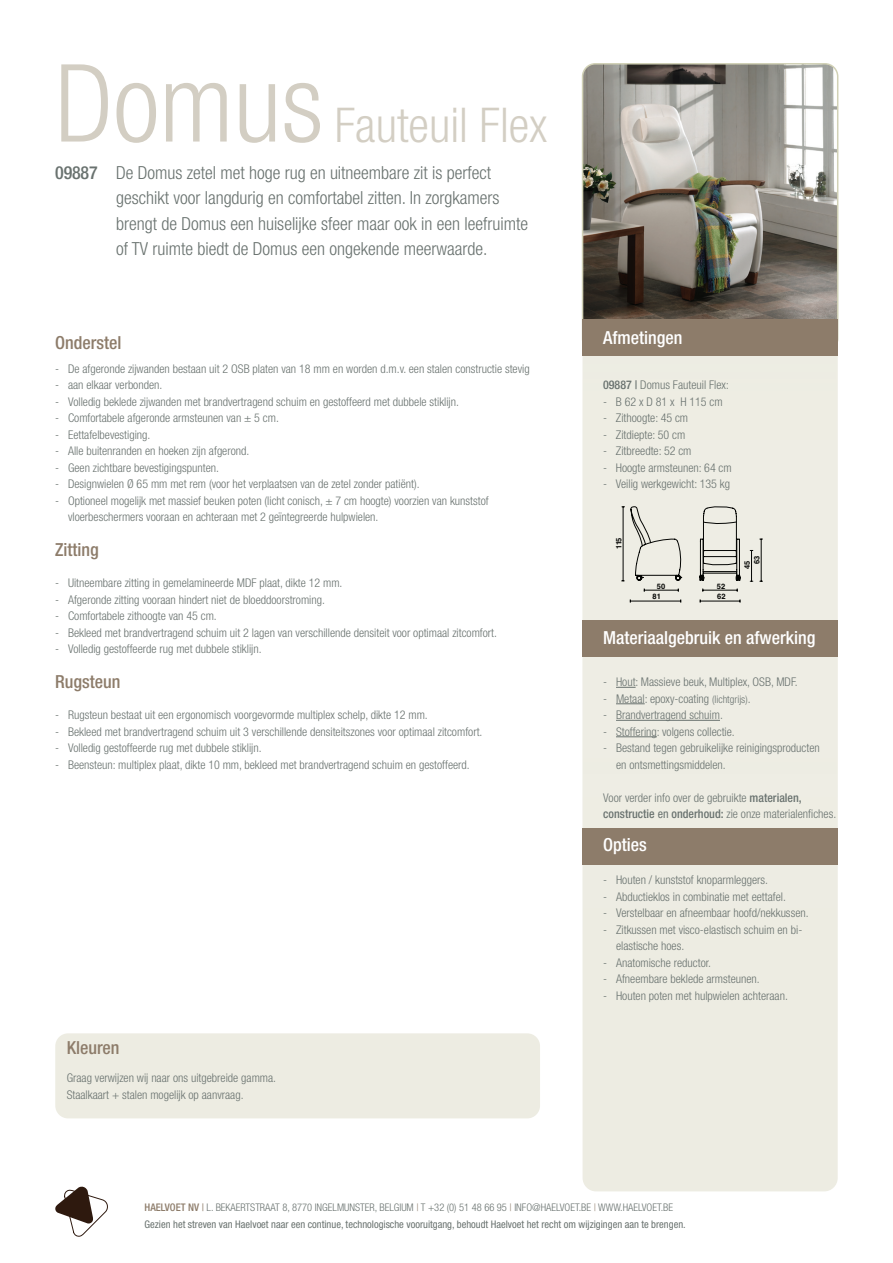
<style>
.page{position:relative;width:893px;height:1263px;background:#fff}
.page>*{position:absolute;margin:0;border:0;box-sizing:border-box;transform-origin:0 0}
.t1{font:300 condensed 108px "Helvetica Neue LT Std";color:#d3cec3}
.t2{font:300 condensed 48px "Helvetica Neue LT Std";color:#d3cec3}
.t3{font:300 condensed 18px/25.5px "Helvetica Neue LT Std";color:#69726f}
.t4{font:500 condensed 18px "Helvetica Neue LT Std";color:#fff}
.t5{font:500 condensed 18px "Helvetica Neue LT Std";color:#8d7c6a}
.t6{font:500 condensed 18px "Helvetica Neue LT Std";letter-spacing:-.01em;color:#69726f}
.t7{font:300 condensed 12px/16.5px "Helvetica Neue LT Std";color:#69726f}
.t8{font:condensed 10.5px "Helvetica Neue LT Std";color:#69726f}
.t9{font:300 condensed 10.5px "Helvetica Neue LT Std";color:#69726f}
.t10{font:700 7.5px/10.5px "Helvetica";color:#040503}
.s1{font-weight:500}
.s2{font-size:10.5px}
.s3{font-weight:400}
.s4{font-weight:500;color:#8d7c6a}
.s5{font-weight:400;color:#8d7c6a}
.s6{color:#8d7c6a}
</style>
<div class="page">
<div style="left:583px;top:214px;width:254px;height:977px;background:#edece2;border-radius:13px"></div>
<div style="left:55px;top:1033px;width:485px;height:85px;background:#edece2;border-radius:13px"></div>
<div style="left:583px;top:829px;width:255px;height:36px;background:#8d7c6a"></div>
<svg style="left:55px;top:1187px;width:53px;height:49px"></svg>
<div style="left:583px;top:620px;width:255px;height:36px;background:#8d7c6a"></div>
<img style="left:583px;top:64px;width:255px;height:256px">
<div style="left:582px;top:63px;width:256px;height:289px;border:2px solid #d1d1b6;border-radius:13px"></div>
<div style="left:583px;top:320px;width:255px;height:36px;background:#8d7c6a"></div>
<hr style="left:644px;top:590px;width:34px;height:1px;background:#040503">
<hr style="left:630px;top:601px;width:51px;height:1px;background:#040503">
<hr style="left:623px;top:507px;width:1px;height:74px;background:#040503">
<hr style="left:703px;top:590px;width:34px;height:1px;background:#040503">
<hr style="left:700px;top:601px;width:40px;height:1px;background:#040503">
<hr style="left:751px;top:550px;width:1px;height:31px;background:#040503">
<hr style="left:761px;top:539px;width:1px;height:42px;background:#040503">
<svg style="left:631px;top:506px;width:109px;height:75px"></svg>
<svg style="left:616px;top:687px;width:20px;height:1px"></svg>
<svg style="left:616px;top:703px;width:29px;height:1px"></svg>
<hr style="left:616px;top:720px;width:104px;height:1px;background:#69726f">
<hr style="left:616px;top:736px;width:41px;height:1px;background:#69726f">
<h1 class="t1" style="left:55px;top:41px;width:270px">Domus</h1>
<h2 class="t2" style="left:335px;top:97px;width:214px">Fauteuil Flex</h2>
<h3 class="t3" style="left:116px;top:159px;width:414px">De Domus zetel met hoge rug en uitneembare zit is perfect geschikt voor langdurig en comfortabel zitten. In zorgkamers brengt de Domus een huiselijke sfeer maar ook in een leefruimte of TV ruimte biedt de Domus een ongekende meerwaarde.</h3>
<h3 class="t6" style="left:55px;top:162px;width:44px">09887</h3>
<h3 class="t5" style="left:55px;top:332px;width:68px">Onderstel</h3>
<p class="t7" style="left:55px;top:360px;width:476px">- De afgeronde zijwanden bestaan uit 2 OSB platen van 18 mm en worden d.m.v. een stalen constructie stevig</p>
<p class="t7" style="left:55px;top:376px;width:109px">- aan elkaar verbonden.</p>
<p class="t7" style="left:55px;top:393px;width:405px">- Volledig beklede zijwanden met brandvertragend schuim en gestoffeerd met dubbele stiklijn.</p>
<p class="t7" style="left:55px;top:409px;width:225px">- Comfortabele afgeronde armsteunen van ± 5 cm.</p>
<p class="t7" style="left:55px;top:426px;width:97px">- Eettafelbevestiging.</p>
<p class="t7" style="left:55px;top:442px;width:196px">- Alle buitenranden en hoeken zijn afgerond.</p>
<p class="t7" style="left:55px;top:459px;width:165px">- Geen zichtbare bevestigingspunten.</p>
<p class="t7" style="left:55px;top:475px;width:366px">- Designwielen Ø 65 mm met rem (voor het verplaatsen van de zetel zonder patiënt).</p>
<p class="t7" style="left:68px;top:492px;width:422px;text-indent:-13px">- Optioneel mogelijk met massief beuken poten (licht conisch, ± 7 cm hoogte) voorzien van kunststof vloerbeschermers vooraan en achteraan met 2 geïntegreerde hulpwielen.</p>
<h3 class="t5" style="left:55px;top:538px;width:45px">Zitting</h3>
<p class="t7" style="left:55px;top:574px;width:289px">- Uitneembare zitting in gemelamineerde MDF plaat, dikte 12 mm.</p>
<p class="t7" style="left:55px;top:591px;width:271px">- Afgeronde zitting vooraan hindert niet de bloeddoorstroming.</p>
<p class="t7" style="left:55px;top:607px;width:163px">- Comfortabele zithoogte van 45 cm.</p>
<p class="t7" style="left:55px;top:624px;width:443px">- Bekleed met brandvertragend schuim uit 2 lagen van verschillende densiteit voor optimaal zitcomfort.</p>
<p class="t7" style="left:55px;top:640px;width:208px">- Volledig gestoffeerde rug met dubbele stiklijn.</p>
<h3 class="t5" style="left:55px;top:670px;width:67px">Rugsteun</h3>
<p class="t7" style="left:55px;top:706px;width:374px">- Rugsteun bestaat uit een ergonomisch voorgevormde multiplex schelp, dikte 12 mm.</p>
<p class="t7" style="left:55px;top:723px;width:429px">- Bekleed met brandvertragend schuim uit 3 verschillende densiteitszones voor optimaal zitcomfort.</p>
<p class="t7" style="left:55px;top:739px;width:208px">- Volledig gestoffeerde rug met dubbele stiklijn.</p>
<p class="t7" style="left:55px;top:756px;width:416px">- Beensteun: multiplex plaat, dikte 10 mm, bekleed met brandvertragend schuim en gestoffeerd.</p>
<h3 class="t5" style="left:67px;top:1037px;width:54px">Kleuren</h3>
<p class="t7" style="left:67px;top:1069px;width:211px">Graag verwijzen wij naar ons uitgebreide gamma.<br>Staalkaart + stalen mogelijk op aanvraag.</p>
<h3 class="t4" style="left:603px;top:327px;width:81px">Afmetingen</h3>
<p class="t7" style="left:603px;top:376px;width:127px"><span class="s1">09887 |</span> Domus Fauteuil Flex:</p>
<p class="t7" style="left:603px;top:393px;width:121px">- B 62 x D 81 x H 115 cm</p>
<p class="t7" style="left:603px;top:409px;width:87px">- Zithoogte: 45 cm</p>
<p class="t7" style="left:603px;top:426px;width:84px">- Zitdiepte: 50 cm</p>
<p class="t7" style="left:603px;top:442px;width:90px">- Zitbreedte: 52 cm</p>
<p class="t7" style="left:603px;top:459px;width:130px">- Hoogte armsteunen: 64 cm</p>
<p class="t7" style="left:603px;top:475px;width:129px">- Veilig werkgewicht: 135 kg</p>
<p class="t10" style="left:613px;top:549px;width:13px;rotate:-90deg">115</p>
<p class="t10" style="left:652px;top:581px;width:14px;text-align:center">50<br>81</p>
<p class="t10" style="left:717px;top:581px;width:10px">52<br>62</p>
<p class="t10" style="left:742px;top:564px;width:10px;line-height:9.8px;text-indent:-5px;rotate:-90deg">45<br>63</p>
<h3 class="t4" style="left:603px;top:627px;width:214px">Materiaalgebruik en afwerking</h3>
<p class="t7" style="left:603px;top:673px;width:196px">- Hout: Massieve beuk, Multiplex, OSB, MDF.</p>
<p class="t7" style="left:603px;top:690px;width:149px">- Metaal: epoxy-coating <span class="s2">(lichtgrijs)</span>.</p>
<p class="t7" style="left:603px;top:706px;width:121px">- Brandvertragend schuim.</p>
<p class="t7" style="left:603px;top:723px;width:133px">- Stoffering: volgens collectie.</p>
<p class="t7" style="left:616px;top:739px;width:205px;text-indent:-13px">- Bestand tegen gebruikelijke reinigingsproducten en ontsmettingsmiddelen.</p>
<p class="t7" style="left:603px;top:789px;width:234px">Voor verder info over de gebruikte <span class="s1">materialen, constructie</span> <span class="s3">en</span> <span class="s1">onderhoud:</span> zie onze materialenfiches.</p>
<h3 class="t4" style="left:603px;top:834px;width:45px">Opties</h3>
<p class="t7" style="left:603px;top:871px;width:166px">- Houten / kunststof knoparmleggers.</p>
<p class="t7" style="left:603px;top:888px;width:184px">- Abductieklos in combinatie met eettafel.</p>
<p class="t7" style="left:603px;top:904px;width:207px">- Verstelbaar en afneembaar hoofd/nekkussen.</p>
<p class="t7" style="left:616px;top:921px;width:188px;text-indent:-13px">- Zitkussen met visco-elastisch schuim en bi&shy;elastische hoes.</p>
<p class="t7" style="left:603px;top:954px;width:109px">- Anatomische reductor.</p>
<p class="t7" style="left:603px;top:970px;width:158px">- Afneembare beklede armsteunen.</p>
<p class="t7" style="left:603px;top:987px;width:186px">- Houten poten met hulpwielen achteraan.</p>
<p class="t9" style="left:145px;top:1201px;width:530px"><span class="s4">HAELVOET NV</span> <span class="s5">|</span> L. BEKAERTSTRAAT 8, 8770 INGELMUNSTER, BELGIUM <span class="s6">|</span> T +32 (0) 51 48 66 95 <span class="s6">|</span> INFO@HAELVOET.BE <span class="s6">|</span> WWW.HAELVOET.BE</p>
<p class="t8" style="left:145px;top:1218px;width:543px">Gezien het streven van Haelvoet naar een continue, technologische vooruitgang, behoudt Haelvoet het recht om wijzigingen aan te brengen.</p>
</div>
